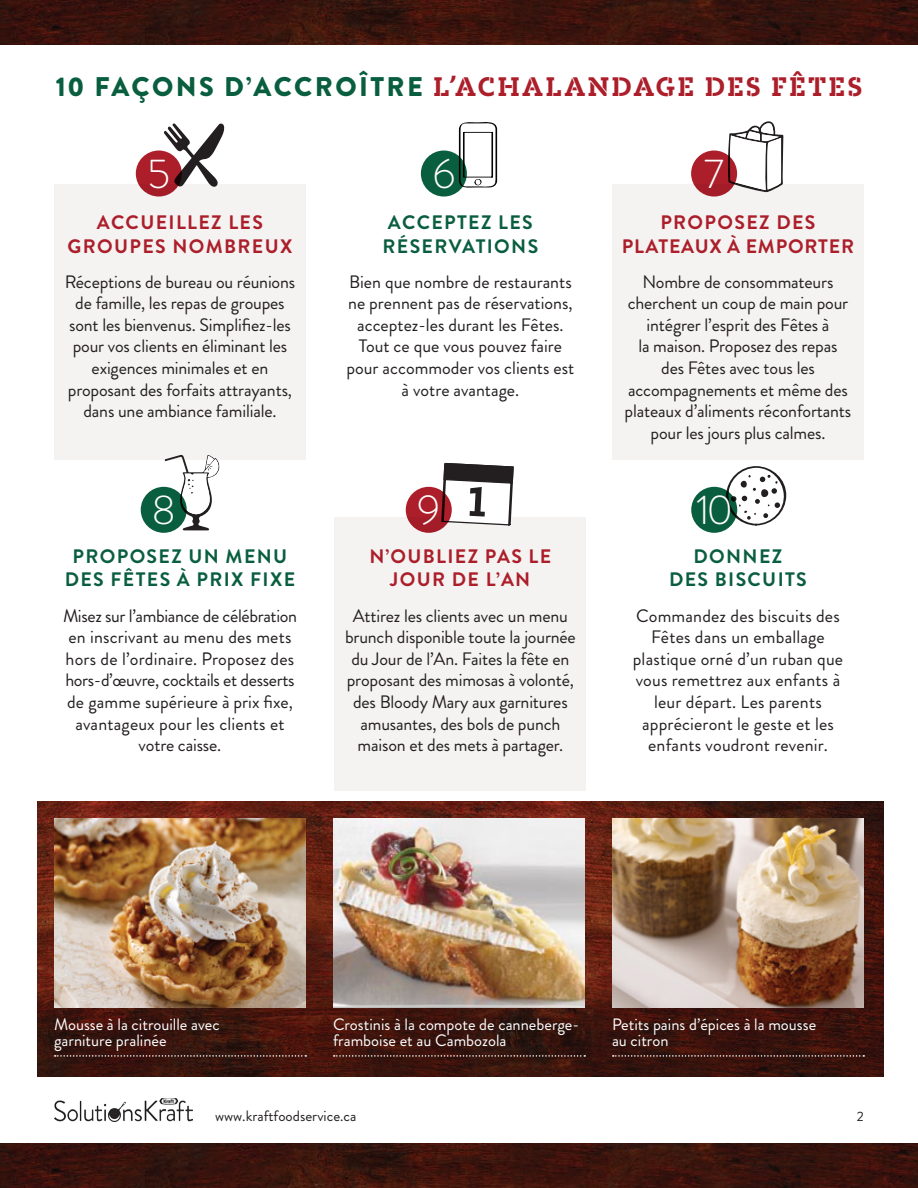
<style>
.page{position:relative;width:918px;height:1188px;background:#fff}
.page>*{position:absolute;margin:0;border:0;box-sizing:border-box;transform-origin:0 0}
.t1{font:300 41.55px "Brandon Grotesque";color:#fff}
.t2{font:700 31.5px "Karbon Slab Stencil";letter-spacing:.07em;color:#ab1e2a}
.t3{font:700 19.5px/23.4px "Brandon Grotesque";letter-spacing:.07em;color:#0a5e40;text-align:center}
.t4{font:700 19.5px/23.4px "Brandon Grotesque";letter-spacing:.07em;color:#ab1e2a;text-align:center}
.t5{font:700 19.5px/23.4px "Brandon Grotesque";letter-spacing:.04em;color:#ab1e2a;text-align:center}
.t6{font:18px/21.6px "Brandon Grotesque";letter-spacing:-.01em;color:#231f20;text-align:center}
.t7{font:18px/21.6px "Brandon Grotesque";letter-spacing:.01em;color:#231f20;text-align:center}
.t8{font:16.5px/16.5px "Brandon Grotesque";color:#fff}
.t9{font:15px "Brandon Grotesque";color:#231f20}
.t10{font:13.5px "Brandon Grotesque";color:#231f20}
.s1{font-family:"Brandon Grotesque";font-weight:900;font-size:27px;color:#0a5e40}
</style>
<div class="page">
<div style="left:612px;top:184px;width:252px;height:275px;background:#f4f3f2"></div>
<svg style="left:728px;top:121px;width:56px;height:71px"></svg>
<div style="left:334px;top:518px;width:252px;height:273px;background:#f4f3f2"></div>
<svg style="left:725px;top:466px;width:62px;height:60px"></svg>
<svg style="left:459px;top:122px;width:38px;height:66px"></svg>
<img style="left:38px;top:802px;width:845px;height:274px">
<img style="left:54px;top:819px;width:252px;height:189px">
<svg style="left:55px;top:1055px;width:251px;height:2px"></svg>
<img style="left:612px;top:819px;width:252px;height:189px">
<svg style="left:613px;top:1055px;width:251px;height:2px"></svg>
<div style="left:54px;top:184px;width:252px;height:275px;background:#f4f3f2"></div>
<img style="left:333px;top:819px;width:252px;height:189px">
<svg style="left:334px;top:1055px;width:251px;height:2px"></svg>
<img style="left:0;top:1143px;width:918px;height:45px">
<img style="left:0;top:0;width:918px;height:45px">
<div style="left:691px;top:151px;width:46px;height:46px;background:#ab1e2a;border-radius:50%"></div>
<div style="left:421px;top:151px;width:46px;height:46px;background:#0a5e40;border-radius:50%"></div>
<div style="left:691px;top:487px;width:46px;height:46px;background:#0a5e40;border-radius:50%"></div>
<svg style="left:165px;top:455px;width:55px;height:75px"></svg>
<div style="left:141px;top:487px;width:46px;height:46px;background:#0a5e40;border-radius:50%"></div>
<svg style="left:441px;top:463px;width:73px;height:63px"></svg>
<div style="left:406px;top:487px;width:46px;height:46px;background:#ab1e2a;border-radius:50%"></div>
<svg style="left:164px;top:123px;width:60px;height:64px"></svg>
<div style="left:136px;top:151px;width:46px;height:46px;background:#ab1e2a;border-radius:50%"></div>
<img style="left:54px;top:1098px;width:139px;height:23px">
<p class="t2" style="left:56px;top:69px;width:808px"><span class="s1">10 FAÇONS D’ACCROÎTRE</span> L’ACHALANDAGE DES FÊTES</p>
<p class="t1" style="left:147px;top:145px;width:24px">5</p>
<p class="t4" style="left:67px;top:211px;width:226px">ACCUEILLEZ LES<br>GROUPES NOMBREUX</p>
<p class="t6" style="left:65px;top:271px;width:232px">Réceptions de bureau ou réunions de famille, les repas de groupes sont les bienvenus. Simplifiez-les pour vos clients en éliminant les exigences minimales et en proposant des forfaits attrayants, dans une ambiance familiale.</p>
<p class="t1" style="left:432px;top:145px;width:24px">6</p>
<p class="t1" style="left:704px;top:145px;width:21px">7</p>
<p class="t3" style="left:382px;top:211px;width:157px;text-align:left">ACCEPTEZ LES<br>RÉSERVATIONS</p>
<p class="t6" style="left:347px;top:271px;width:229px">Bien que nombre de restaurants ne prennent pas de réservations, acceptez-les durant les Fêtes.<br>Tout ce que vous pouvez faire pour accommoder vos clients est à votre avantage.</p>
<p class="t5" style="left:622px;top:211px;width:234px">PROPOSEZ DES<br>PLATEAUX À EMPORTER</p>
<p class="t6" style="left:625px;top:271px;width:228px">Nombre de consommateurs cherchent un coup de main pour intégrer l’esprit des Fêtes à<br>la maison. Proposez des repas<br>des Fêtes avec tous les accompagnements et même des plateaux d’aliments réconfortants pour les jours plus calmes.</p>
<p class="t1" style="left:152px;top:482px;width:25px">8</p>
<p class="t1" style="left:417px;top:482px;width:24px">9</p>
<p class="t1" style="left:696px;top:481px;width:38px">10</p>
<p class="t3" style="left:65px;top:545px;width:232px">PROPOSEZ UN MENU<br>DES FÊTES À PRIX FIXE</p>
<p class="t6" style="left:63px;top:605px;width:236px">Misez sur l’ambiance de célébration en inscrivant au menu des mets hors de l’ordinaire. Proposez des hors-d’œuvre, cocktails et desserts de gamme supérieure à prix fixe, avantageux pour les clients et votre caisse.</p>
<p class="t4" style="left:369px;top:545px;width:183px">N’OUBLIEZ PAS LE<br>JOUR DE L’AN</p>
<p class="t6" style="left:345px;top:605px;width:232px">Attirez les clients avec un menu brunch disponible toute la journée du Jour de l’An. Faites la fête en proposant des mimosas à volonté, des Bloody Mary aux garnitures amusantes, des bols de punch maison et des mets à partager.</p>
<p class="t3" style="left:669px;top:545px;width:139px">DONNEZ<br>DES BISCUITS</p>
<p class="t7" style="left:633px;top:605px;width:212px">Commandez des biscuits des<br>Fêtes dans un emballage plastique orné d’un ruban que vous remettrez aux enfants à leur départ. Les parents</p>
<p class="t7" style="left:642px;top:713px;width:193px">apprécieront le geste et les enfants voudront revenir.</p>
<p class="t8" style="left:54px;top:1016px;width:167px">Mousse à la citrouille avec garniture pralinée</p>
<p class="t8" style="left:612px;top:1016px;width:206px">Petits pains d’épices à la mousse au citron</p>
<p class="t8" style="left:333px;top:1016px;width:248px">Crostinis à la compote de canneberge&shy;framboise et au Cambozola</p>
<p class="t9" style="left:215px;top:1106px;width:143px">www.kraftfoodservice.ca</p>
<p class="t10" style="left:857px;top:1107px;width:9px">2</p>
</div>
